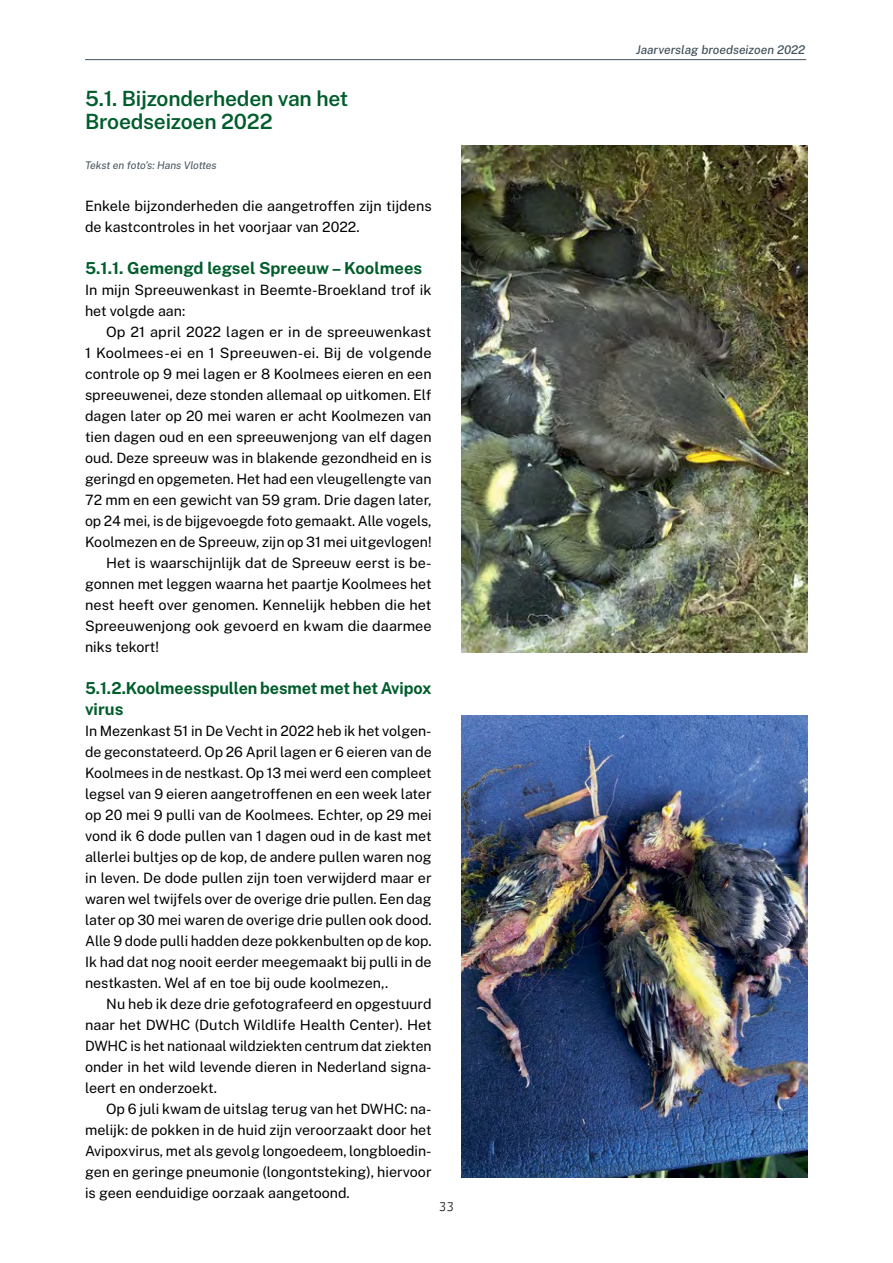
<style>
.page{position:relative;width:893px;height:1263px;background:#fff}
.page>*{position:absolute;margin:0;border:0;box-sizing:border-box;transform-origin:0 0}
.Heading_2{font:600 21px/22.5px "Public Sans";letter-spacing:-.01em;color:#005d2c}
.O-Heading_3{font:700 16.5px/21px "Public Sans";letter-spacing:-.005em;color:#005d2c}
.Hoofdtekst_inspring{font:14.25px/21px "Public Sans";color:#000;text-align:justify}
.hoofdtekst{font:14.25px/21px "Public Sans";color:#000}
.t1{font:italic 500 12px "Public Sans";color:#42515a}
.t2{font:12px "Precious Sans";color:#000}
.Bijschrift{font:italic 10.5px "Public Sans";letter-spacing:-.01em;color:#42515a}
</style>
<div class="page">
<hr style="left:85px;top:59px;width:721px;height:1px;background:#42515a">
<img style="left:461px;top:715px;width:347px;height:462px">
<img style="left:461px;top:145px;width:347px;height:507px">
<p class="Heading_2" style="left:85px;top:87px;width:265px">5.1. Bijzonderheden van het<br>Broedseizoen 2022</p>
<p class="Bijschrift" style="left:85px;top:158px;width:133px">Tekst en foto’s: Hans Vlottes</p>
<p class="hoofdtekst" style="left:85px;top:195px;width:348px">Enkele bijzonderheden die aangetroffen zijn tijdens de kastcontroles in het voorjaar van 2022.</p>
<p class="O-Heading_3" style="left:85px;top:257px;width:339px">5.1.1. Gemengd legsel Spreeuw – Koolmees</p>
<p class="hoofdtekst" style="left:85px;top:279px;width:348px">In mijn Spreeuwenkast in Beemte-Broekland trof ik het volgde aan:</p>
<p class="Hoofdtekst_inspring" style="left:85px;top:321px;width:348px;text-indent:21px">Op 21 april 2022 lagen er in de spreeuwenkast 1 Koolmees-ei en 1 Spreeuwen-ei. Bij de volgende controle op 9 mei lagen er 8 Koolmees eieren en een spreeuwenei, deze stonden allemaal op uitkomen. Elf dagen later op 20 mei waren er acht Koolmezen van tien dagen oud en een spreeuwenjong van elf dagen oud. Deze spreeuw was in blakende gezondheid en is geringd en opgemeten. Het had een vleugellengte van 72 mm en een gewicht van 59 gram. Drie dagen later, op 24 mei, is de bijgevoegde foto gemaakt. Alle vogels, Koolmezen en de Spreeuw, zijn op 31 mei uitgevlogen!</p>
<p class="Hoofdtekst_inspring" style="left:85px;top:552px;width:348px;text-indent:21px">Het is waarschijnlijk dat de Spreeuw eerst is be&shy;gonnen met leggen waarna het paartje Koolmees het nest heeft over genomen. Kennelijk hebben die het Spreeuwenjong ook gevoerd en kwam die daarmee niks tekort!</p>
<p class="O-Heading_3" style="left:85px;top:677px;width:348px">5.1.2. Koolmeesspullen besmet met het Avipox virus</p>
<p class="hoofdtekst" style="left:85px;top:720px;width:348px;text-align:justify">In Mezenkast 51 in De Vecht in 2022 heb ik het volgen&shy;de geconstateerd. Op 26 April lagen er 6 eieren van de Koolmees in de nestkast. Op 13 mei werd een compleet legsel van 9 eieren aangetroffenen en een week later op 20 mei 9 pulli van de Koolmees. Echter, op 29 mei vond ik 6 dode pullen van 1 dagen oud in de kast met allerlei bultjes op de kop, de andere pullen waren nog in leven. De dode pullen zijn toen verwijderd maar er waren wel twijfels over de overige drie pullen. Een dag later op 30 mei waren de overige drie pullen ook dood.<br>Alle 9 dode pulli hadden deze pokkenbulten op de kop.<br>Ik had dat nog nooit eerder meegemaakt bij pulli in de nestkasten. Wel af en toe bij oude koolmezen,.</p>
<p class="Hoofdtekst_inspring" style="left:85px;top:993px;width:348px;text-indent:21px">Nu heb ik deze drie gefotografeerd en opgestuurd naar het DWHC (Dutch Wildlife Health Center). Het DWHC is het nationaal wildziekten centrum dat ziekten onder in het wild levende dieren in Nederland signa&shy;leert en onderzoekt.</p>
<p class="Hoofdtekst_inspring" style="left:85px;top:1098px;width:348px;text-indent:21px">Op 6 juli kwam de uitslag terug van het DWHC: na&shy;melijk: de pokken in de huid zijn veroorzaakt door het Avipoxvirus, met als gevolg longoedeem, longbloedin&shy;gen en geringe pneumonie (longontsteking), hiervoor is geen eenduidige oorzaak aangetoond.</p>
<p class="t2" style="left:439px;top:1199px;width:17px">33</p>
<p class="t1" style="left:636px;top:42px;width:171px">Jaarverslag broedseizoen 2022</p>
</div>
